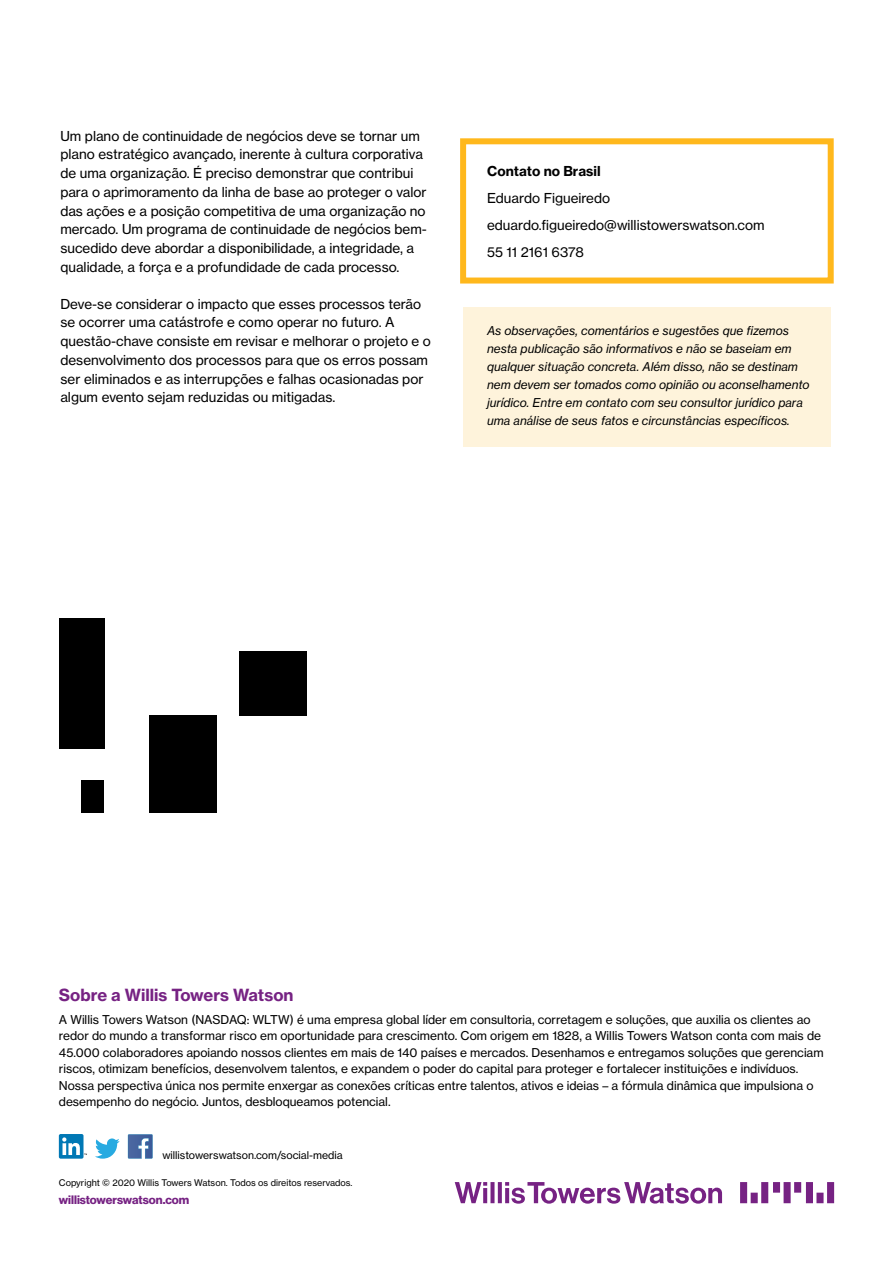
<style>
.page{position:relative;width:893px;height:1263px;background:#fff}
.page>*{position:absolute;margin:0;border:0;box-sizing:border-box;transform-origin:0 0}
.t1{font:16.5px "N Haas Grotesk TX Std 75 Bd";color:#762283}
.t2{font:13.5px/18.8px "N Haas Grotesk TX Std 55 Rg";color:#000}
.t3{font:13.5px "N Haas Grotesk TX Std 75 Bd";color:#000}
.t4{font:12px/16.5px "N Haas Grotesk TX Std 55 Rg";color:#000}
.t5{font:12px/18px "N Haas Grotesk TX Std 56 It";color:#000}
.t6{font:12px "N Haas Grotesk DS Pro 75 Bd";color:#762283}
.t7{font:10.5px "N Haas Grotesk TX Std 55 Rg";color:#000}
.t8{font:9px "N Haas Grotesk TX Std 55 Rg";color:#000}
</style>
<div class="page">
<div style="left:59px;top:618px;width:45px;height:130px;background:#000"></div>
<div style="left:149px;top:715px;width:68px;height:98px;background:#000"></div>
<div style="left:239px;top:651px;width:67px;height:64px;background:#000"></div>
<div style="left:82px;top:781px;width:22px;height:32px;background:#000"></div>
<svg style="left:455px;top:1182px;width:379px;height:22px"></svg>
<div style="left:59px;top:1134px;width:25px;height:25px;background:#0078b5;border-radius:2px"></div>
<svg style="left:62px;top:1137px;width:25px;height:18px"></svg>
<svg style="left:95px;top:1138px;width:25px;height:21px"></svg>
<svg style="left:128px;top:1134px;width:25px;height:25px"></svg>
<div style="left:460px;top:138px;width:374px;height:146px;border:6px solid #ffb81c"></div>
<div style="left:463px;top:308px;width:368px;height:139px;background:#fef3db"></div>
<p class="t2" style="left:60px;top:126px;width:368px">Um plano de continuidade de negócios deve se tornar um plano estratégico avançado, inerente à cultura corporativa de uma organização. É preciso demonstrar que contribui para o aprimoramento da linha de base ao proteger o valor das ações e a posição competitiva de uma organização no mercado. Um programa de continuidade de negócios bem&shy;sucedido deve abordar a disponibilidade, a integridade, a qualidade, a força e a profundidade de cada processo.</p>
<p class="t2" style="left:60px;top:294px;width:372px">Deve-se considerar o impacto que esses processos terão se ocorrer uma catástrofe e como operar no futuro. A questão-chave consiste em revisar e melhorar o projeto e o desenvolvimento dos processos para que os erros possam ser eliminados e as interrupções e falhas ocasionadas por algum evento sejam reduzidas ou mitigadas.</p>
<p class="t3" style="left:487px;top:162px;width:115px">Contato no Brasil</p>
<p class="t2" style="left:487px;top:184px;width:279px;line-height:27px">Eduardo Figueiredo eduardo.figueiredo@willistowerswatson.com<br>55 11 2161 6378</p>
<p class="t5" style="left:487px;top:321px;width:324px">As observações, comentários e sugestões que fizemos nesta publicação são informativos e não se baseiam em qualquer situação concreta. Além disso, não se destinam nem devem ser tomados como opinião ou aconselhamento jurídico. Entre em contato com seu consultor jurídico para uma análise de seus fatos e circunstâncias específicos.</p>
<p class="t1" style="left:59px;top:984px;width:236px">Sobre a Willis Towers Watson</p>
<p class="t4" style="left:59px;top:1011px;width:766px">A Willis Towers Watson (NASDAQ: WLTW) é uma empresa global líder em consultoria, corretagem e soluções, que auxilia os clientes ao redor do mundo a transformar risco em oportunidade para crescimento. Com origem em 1828, a Willis Towers Watson conta com mais de 45.000 colaboradores apoiando nossos clientes em mais de 140 países e mercados. Desenhamos e entregamos soluções que gerenciam riscos, otimizam benefícios, desenvolvem talentos, e expandem o poder do capital para proteger e fortalecer instituições e indivíduos.<br>Nossa perspectiva única nos permite enxergar as conexões críticas entre talentos, ativos e ideias – a fórmula dinâmica que impulsiona o desempenho do negócio. Juntos, desbloqueamos potencial.</p>
<p class="t7" style="left:162px;top:1148px;width:182px">willistowerswatson.com/social-media</p>
<p class="t8" style="left:59px;top:1177px;width:295px">Copyright © 2020 Willis Towers Watson. Todos os direitos reservados.</p>
<p class="t6" style="left:59px;top:1192px;width:132px">willistowerswatson.com</p>
</div>
